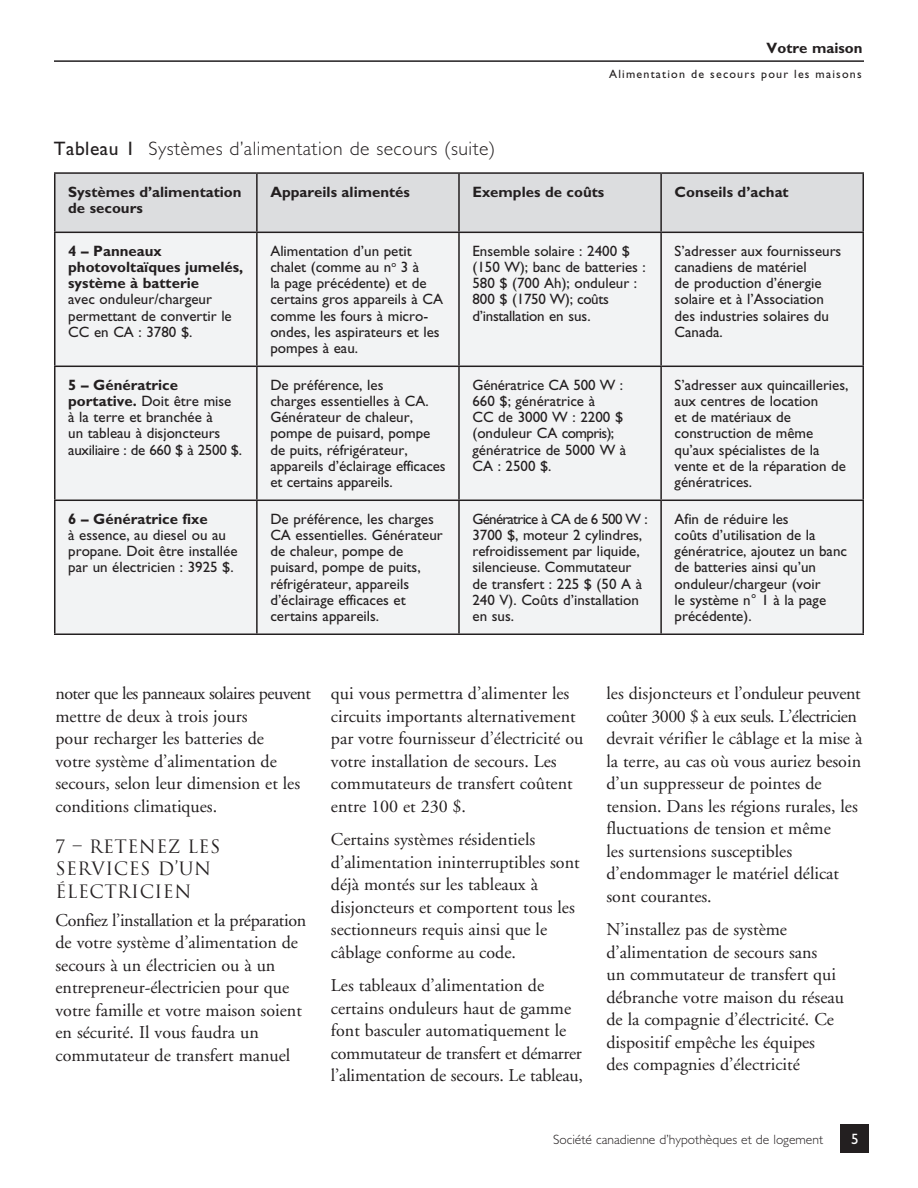
<style>
.page{position:relative;width:918px;height:1188px;background:#fff}
.page>*{position:absolute;margin:0;border:0;box-sizing:border-box;transform-origin:0 0}
.t1{font:300 19.5px "Gill Sans Std";letter-spacing:.025em;color:#231f20}
.t2{font:18px/22.5px "Adobe Garamond";color:#231f20}
.t3{font:18px/22.5px "Trajan";letter-spacing:.025em;color:#231f20}
.t4{font:15px/16.2px "Gill Sans Std";color:#231f20}
.t5{font:700 15px/16.2px "Gill Sans Std";color:#231f20}
.t6{font:15px "Gill Sans Std";color:#fff}
.t7{font:300 13.5px "Gill Sans Std";color:#231f20}
.t8{font:12px "Gill Sans Std";letter-spacing:.1em;color:#231f20}
.s1{font-weight:400}
.s2{font-weight:700}
</style>
<div class="page">
<hr style="left:54px;top:60px;width:810px;height:2px;background:#231f20">
<div style="left:841px;top:1124px;width:28px;height:29px;background:#231f20"></div>
<div style="left:55px;top:174px;width:807px;height:58px;background:#dcdddf"></div>
<div style="left:55px;top:233px;width:807px;height:401px;background:#f2f3f4"></div>
<hr style="left:54px;top:172px;width:203px;height:2px;background:#231f20">
<hr style="left:54px;top:174px;width:1px;height:58px;background:#231f20">
<hr style="left:257px;top:172px;width:202px;height:2px;background:#231f20">
<hr style="left:256px;top:174px;width:2px;height:58px;background:#231f20">
<hr style="left:459px;top:172px;width:202px;height:2px;background:#231f20">
<hr style="left:458px;top:174px;width:2px;height:58px;background:#231f20">
<hr style="left:661px;top:172px;width:203px;height:2px;background:#231f20">
<hr style="left:660px;top:174px;width:2px;height:58px;background:#231f20">
<hr style="left:862px;top:174px;width:2px;height:58px;background:#231f20">
<hr style="left:54px;top:232px;width:203px;height:1px;background:#231f20">
<hr style="left:54px;top:233px;width:1px;height:133px;background:#231f20">
<hr style="left:257px;top:232px;width:202px;height:1px;background:#231f20">
<hr style="left:256px;top:233px;width:2px;height:133px;background:#231f20">
<hr style="left:459px;top:232px;width:202px;height:1px;background:#231f20">
<hr style="left:458px;top:233px;width:2px;height:133px;background:#231f20">
<hr style="left:661px;top:232px;width:203px;height:1px;background:#231f20">
<hr style="left:660px;top:233px;width:2px;height:133px;background:#231f20">
<hr style="left:862px;top:233px;width:2px;height:133px;background:#231f20">
<hr style="left:54px;top:366px;width:203px;height:1px;background:#231f20">
<hr style="left:54px;top:367px;width:1px;height:133px;background:#231f20">
<hr style="left:257px;top:366px;width:202px;height:1px;background:#231f20">
<hr style="left:256px;top:367px;width:2px;height:133px;background:#231f20">
<hr style="left:459px;top:366px;width:202px;height:1px;background:#231f20">
<hr style="left:458px;top:367px;width:2px;height:133px;background:#231f20">
<hr style="left:661px;top:366px;width:203px;height:1px;background:#231f20">
<hr style="left:660px;top:367px;width:2px;height:133px;background:#231f20">
<hr style="left:862px;top:367px;width:2px;height:133px;background:#231f20">
<hr style="left:54px;top:500px;width:203px;height:1px;background:#231f20">
<hr style="left:54px;top:501px;width:1px;height:133px;background:#231f20">
<hr style="left:257px;top:500px;width:202px;height:1px;background:#231f20">
<hr style="left:256px;top:501px;width:2px;height:133px;background:#231f20">
<hr style="left:459px;top:500px;width:202px;height:1px;background:#231f20">
<hr style="left:458px;top:501px;width:2px;height:133px;background:#231f20">
<hr style="left:661px;top:500px;width:203px;height:1px;background:#231f20">
<hr style="left:660px;top:501px;width:2px;height:133px;background:#231f20">
<hr style="left:862px;top:501px;width:2px;height:133px;background:#231f20">
<hr style="left:54px;top:634px;width:810px;height:1px;background:#231f20">
<h1 class="t1" style="left:54px;top:142px;width:443px"><span class="s1">Tableau 1</span> Systèmes d’alimentation de secours (suite)</h1>
<p class="t5" style="left:767px;top:42px;width:97px">Votre maison</p>
<p class="t8" style="left:609px;top:69px;width:254px">Alimentation de secours pour les maisons</p>
<p class="t5" style="left:68px;top:185px;width:175px">Systèmes d’alimentation de secours</p>
<p class="t5" style="left:270px;top:185px;width:141px">Appareils alimentés</p>
<p class="t5" style="left:473px;top:185px;width:133px">Exemples de coûts</p>
<p class="t5" style="left:675px;top:185px;width:116px">Conseils d’achat</p>
<p class="t5" style="left:68px;top:245px;width:177px">4 – Panneaux photovoltaïques jumelés, système à batterie</p>
<p class="t4" style="left:68px;top:293px;width:165px">avec onduleur/chargeur permettant de convertir le<br>CC en CA : 3780 $.</p>
<p class="t4" style="left:270px;top:245px;width:174px">Alimentation d’un petit chalet (comme au n<sup>o</sup> 3 à<br>la page précédente) et de certains gros appareils à CA comme les fours à micro&shy;ondes, les aspirateurs et les pompes à eau.</p>
<p class="t4" style="left:472px;top:245px;width:175px">Ensemble solaire : 2400 $ (150 W); banc de batteries :<br>580 $ (700 Ah); onduleur :<br>800 $ (1750 W); coûts d’installation en sus.</p>
<p class="t4" style="left:675px;top:245px;width:168px">S’adresser aux fournisseurs canadiens de matériel<br>de production d’énergie solaire et à l’Association des industries solaires du<br>Canada.</p>
<p class="t4" style="left:68px;top:379px;width:175px"><span class="s2">5 – Génératrice portative.</span> Doit être mise<br>à la terre et branchée à<br>un tableau à disjoncteurs auxiliaire : de 660 $ à 2500 $.</p>
<p class="t4" style="left:270px;top:379px;width:177px">De préférence, les<br>charges essentielles à CA.<br>Générateur de chaleur, pompe de puisard, pompe de puits, réfrigérateur, appareils d’éclairage efficaces et certains appareils.</p>
<p class="t4" style="left:472px;top:379px;width:155px">Génératrice CA 500 W :<br>660 $; génératrice à<br>CC de 3000 W : 2200 $ (onduleur CA compris); génératrice de 5000 W à<br>CA : 2500 $.</p>
<p class="t4" style="left:675px;top:379px;width:175px">S’adresser aux quincailleries, aux centres de location<br>et de matériaux de construction de même qu’aux spécialistes de la vente et de la réparation de génératrices.</p>
<p class="t5" style="left:68px;top:513px;width:141px">6 – Génératrice fixe</p>
<p class="t4" style="left:68px;top:529px;width:171px">à essence, au diesel ou au propane. Doit être installée par un électricien : 3925 $.</p>
<p class="t4" style="left:270px;top:513px;width:174px">De préférence, les charges<br>CA essentielles. Générateur de chaleur, pompe de puisard, pompe de puits, réfrigérateur, appareils d’éclairage efficaces et certains appareils.</p>
<p class="t4" style="left:472px;top:513px;width:177px">Génératrice à CA de 6 500 W :<br>3700 $, moteur 2 cylindres, refroidissement par liquide, silencieuse. Commutateur de transfert : 225 $ (50 A à<br>240 V). Coûts d’installation en sus.</p>
<p class="t4" style="left:675px;top:513px;width:174px">Afin de réduire les<br>coûts d’utilisation de la génératrice, ajoutez un banc de batteries ainsi qu’un onduleur/chargeur (voir<br>le système n° 1 à la page précédente).</p>
<p class="t2" style="left:56px;top:684px;width:257px">noter que les panneaux solaires peuvent mettre de deux à trois jours<br>pour recharger les batteries de<br>votre système d’alimentation de secours, selon leur dimension et les conditions climatiques.</p>
<p class="t3" style="left:56px;top:835px;width:166px">7 – RETENEZ LES<br>SERVICES D’UN<br>ÉLECTRICIEN</p>
<p class="t2" style="left:56px;top:910px;width:252px">Confiez l’installation et la préparation de votre système d’alimentation de secours à un électricien ou à un entrepreneur-électricien pour que votre famille et votre maison soient en sécurité. Il vous faudra un commutateur de transfert manuel</p>
<p class="t2" style="left:331px;top:684px;width:254px">qui vous permettra d’alimenter les circuits importants alternativement par votre fournisseur d’électricité ou votre installation de secours. Les commutateurs de transfert coûtent entre 100 et 230 $.</p>
<p class="t2" style="left:331px;top:830px;width:250px">Certains systèmes résidentiels d’alimentation ininterruptibles sont déjà montés sur les tableaux à disjoncteurs et comportent tous les sectionneurs requis ainsi que le câblage conforme au code.</p>
<p class="t2" style="left:331px;top:976px;width:254px">Les tableaux d’alimentation de certains onduleurs haut de gamme font basculer automatiquement le commutateur de transfert et démarrer l’alimentation de secours. Le tableau,</p>
<p class="t2" style="left:606px;top:684px;width:257px">les disjoncteurs et l’onduleur peuvent coûter 3000 $ à eux seuls. L’électricien devrait vérifier le câblage et la mise à la terre, au cas où vous auriez besoin d’un suppresseur de pointes de tension. Dans les régions rurales, les fluctuations de tension et même<br>les surtensions susceptibles d’endommager le matériel délicat sont courantes.</p>
<p class="t2" style="left:606px;top:920px;width:239px">N’installez pas de système d’alimentation de secours sans<br>un commutateur de transfert qui débranche votre maison du réseau de la compagnie d’électricité. Ce dispositif empêche les équipes<br>des compagnies d’électricité</p>
<p class="t7" style="left:553px;top:1135px;width:271px">Société canadienne d’hypothèques et de logement</p>
<p class="t6" style="left:851px;top:1133px;width:9px">5</p>
</div>
